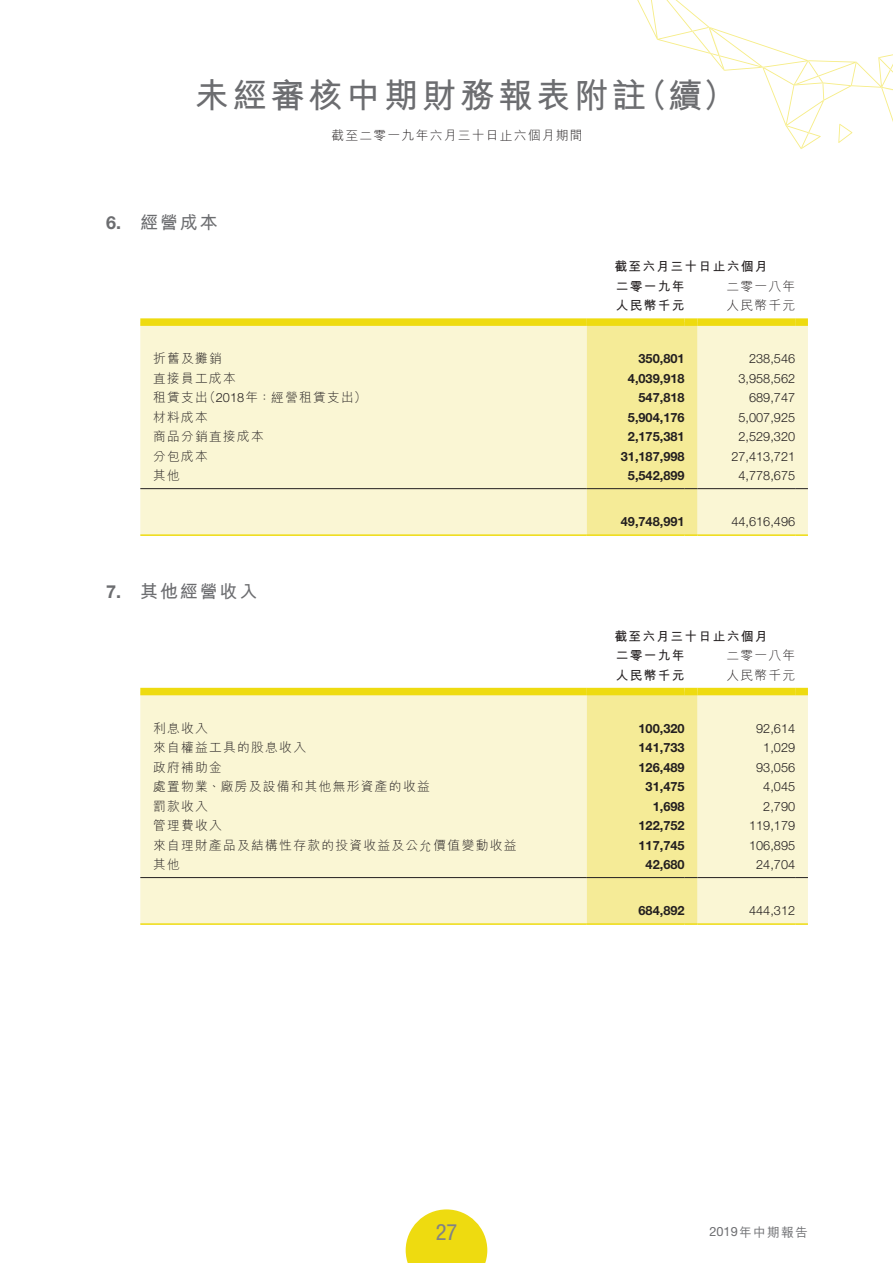
<style>
.page{position:relative;width:893px;height:1263px;background:#fff}
.page>*{position:absolute;margin:0;border:0;box-sizing:border-box;transform-origin:0 0}
.t1{font:700 34.5px "M Hei HK";letter-spacing:.1em;color:#6c6d70}
.t2{font:condensed 22.5px "Helvetica Neue LT Std";color:#808285}
.t3{font:700 18px "M Hei HK";letter-spacing:.1em;color:#6c6d70}
.t4{font:300 12.75px "M Hei HK";letter-spacing:.1em;color:#231f20}
.t5{font:700 12.75px "Helvetica Neue LT Std";color:#231f20}
.t6{font:300 12.75px "Helvetica Neue LT Std";color:#231f20}
.t7{font:700 12.75px/19.5px "M Hei HK";letter-spacing:.1em;color:#231f20}
.t8{font:500 12.75px "M Hei HK";letter-spacing:.1em;color:#6c6d70}
.s1{font-family:"Helvetica Neue LT Std"}
.s2{font-family:"Helvetica Neue LT Std";font-weight:400}
</style>
<div class="page">
<svg style="left:406px;top:1209px;width:81px;height:54px"></svg>
<div style="left:140px;top:326px;width:668px;height:208px;background:#faf6d4"></div>
<div style="left:140px;top:318px;width:447px;height:8px;background:#eedb10"></div>
<div style="left:587px;top:318px;width:98px;height:8px;background:#eedb10"></div>
<div style="left:685px;top:318px;width:12px;height:8px;background:#eedb10"></div>
<div style="left:697px;top:318px;width:98px;height:8px;background:#eedb10"></div>
<div style="left:795px;top:318px;width:13px;height:8px;background:#eedb10"></div>
<hr style="left:140px;top:534px;width:447px;height:2px;background:#eedb10">
<hr style="left:697px;top:534px;width:98px;height:2px;background:#eedb10">
<svg style="left:795px;top:534px;width:13px;height:2px"></svg>
<hr style="left:140px;top:488px;width:447px;height:1px;background:#231f20">
<div style="left:587px;top:322px;width:110px;height:214px;background:#f5eb97"></div>
<hr style="left:697px;top:488px;width:98px;height:1px;background:#231f20">
<svg style="left:795px;top:488px;width:13px;height:1px"></svg>
<div style="left:140px;top:695px;width:668px;height:228px;background:#faf6d4"></div>
<div style="left:140px;top:688px;width:447px;height:7px;background:#eedb10"></div>
<div style="left:587px;top:688px;width:98px;height:7px;background:#eedb10"></div>
<div style="left:685px;top:688px;width:12px;height:7px;background:#eedb10"></div>
<div style="left:697px;top:688px;width:98px;height:7px;background:#eedb10"></div>
<div style="left:795px;top:688px;width:13px;height:7px;background:#eedb10"></div>
<hr style="left:140px;top:923px;width:447px;height:2px;background:#eedb10">
<hr style="left:697px;top:923px;width:98px;height:2px;background:#eedb10">
<svg style="left:795px;top:923px;width:13px;height:2px"></svg>
<hr style="left:140px;top:877px;width:447px;height:1px;background:#231f20">
<div style="left:587px;top:691px;width:110px;height:234px;background:#f5eb97"></div>
<hr style="left:697px;top:877px;width:98px;height:1px;background:#231f20">
<svg style="left:795px;top:877px;width:13px;height:1px"></svg>
<svg style="left:637px;top:0;width:256px;height:149px"></svg>
<h1 class="t1" style="left:194px;top:70px;width:544px">未經審核中期財務報表附註（續）</h1>
<p class="t4" style="left:331px;top:129px;width:253px">截至二零一九年六月三十日止六個月期間</p>
<h3 class="t3" style="left:106px;top:209px;width:113px"><span class="s1">6.</span> 經營成本</h3>
<p class="t7" style="left:614px;top:256px;width:154px">截至六月三十日止六個月二零一九年</p>
<p class="t4" style="left:726px;top:280px;width:70px">二零一八年</p>
<p class="t7" style="left:616px;top:295px;width:70px">人民幣千元</p>
<p class="t4" style="left:726px;top:299px;width:70px">人民幣千元</p>
<p class="t4" style="left:153px;top:352px;width:70px">折舊及攤銷</p>
<p class="t5" style="left:638px;top:351px;width:48px">350,801</p>
<p class="t6" style="left:749px;top:351px;width:48px">238,546</p>
<p class="t4" style="left:153px;top:372px;width:84px">直接員工成本</p>
<p class="t5" style="left:628px;top:370px;width:58px">4,039,918</p>
<p class="t6" style="left:738px;top:370px;width:58px">3,958,562</p>
<p class="t4" style="left:153px;top:391px;width:215px">租賃支出（<span class="s1">2018</span>年：經營租賃支出）</p>
<p class="t5" style="left:638px;top:390px;width:48px">547,818</p>
<p class="t6" style="left:749px;top:390px;width:48px">689,747</p>
<p class="t4" style="left:153px;top:410px;width:56px">材料成本</p>
<p class="t5" style="left:628px;top:409px;width:58px">5,904,176</p>
<p class="t6" style="left:738px;top:409px;width:58px">5,007,925</p>
<p class="t4" style="left:153px;top:430px;width:112px">商品分銷直接成本</p>
<p class="t5" style="left:628px;top:429px;width:58px">2,175,381</p>
<p class="t6" style="left:738px;top:429px;width:58px">2,529,320</p>
<p class="t4" style="left:153px;top:449px;width:56px">分包成本</p>
<p class="t5" style="left:621px;top:448px;width:65px">31,187,998</p>
<p class="t6" style="left:731px;top:448px;width:65px">27,413,721</p>
<p class="t4" style="left:153px;top:469px;width:28px">其他</p>
<p class="t5" style="left:628px;top:468px;width:58px">5,542,899</p>
<p class="t6" style="left:738px;top:468px;width:58px">4,778,675</p>
<p class="t5" style="left:621px;top:514px;width:65px">49,748,991</p>
<p class="t6" style="left:731px;top:514px;width:65px">44,616,496</p>
<h3 class="t3" style="left:106px;top:578px;width:153px"><span class="s1">7.</span> 其他經營收入</h3>
<p class="t7" style="left:614px;top:625px;width:154px">截至六月三十日止六個月二零一九年</p>
<p class="t4" style="left:726px;top:649px;width:70px">二零一八年</p>
<p class="t7" style="left:616px;top:664px;width:70px">人民幣千元</p>
<p class="t4" style="left:726px;top:669px;width:70px">人民幣千元</p>
<p class="t4" style="left:153px;top:721px;width:56px">利息收入</p>
<p class="t5" style="left:638px;top:720px;width:48px">100,320</p>
<p class="t6" style="left:756px;top:720px;width:40px">92,614</p>
<p class="t4" style="left:153px;top:741px;width:154px">來自權益工具的股息收入</p>
<p class="t5" style="left:638px;top:740px;width:48px">141,733</p>
<p class="t6" style="left:763px;top:740px;width:33px">1,029</p>
<p class="t4" style="left:153px;top:760px;width:70px">政府補助金</p>
<p class="t5" style="left:638px;top:759px;width:48px">126,489</p>
<p class="t6" style="left:756px;top:759px;width:40px">93,056</p>
<p class="t4" style="left:153px;top:780px;width:278px">處置物業、廠房及設備和其他無形資產的收益</p>
<p class="t5" style="left:646px;top:779px;width:40px">31,475</p>
<p class="t6" style="left:763px;top:779px;width:33px">4,045</p>
<p class="t4" style="left:153px;top:799px;width:56px">罰款收入</p>
<p class="t5" style="left:653px;top:798px;width:33px">1,698</p>
<p class="t6" style="left:763px;top:798px;width:33px">2,790</p>
<p class="t4" style="left:153px;top:819px;width:70px">管理費收入</p>
<p class="t5" style="left:638px;top:818px;width:48px">122,752</p>
<p class="t6" style="left:749px;top:818px;width:48px">119,179</p>
<p class="t4" style="left:153px;top:838px;width:365px">來自理財產品及結構性存款的投資收益及公允價值變動收益</p>
<p class="t5" style="left:638px;top:837px;width:48px">117,745</p>
<p class="t6" style="left:749px;top:837px;width:48px">106,895</p>
<p class="t4" style="left:153px;top:858px;width:28px">其他</p>
<p class="t5" style="left:646px;top:857px;width:40px">42,680</p>
<p class="t6" style="left:756px;top:857px;width:40px">24,704</p>
<p class="t5" style="left:638px;top:903px;width:48px">684,892</p>
<p class="t6" style="left:749px;top:903px;width:48px">444,312</p>
<h2 class="t2" style="left:436px;top:1219px;width:23px">27</h2>
<p class="t8" style="left:709px;top:1223px;width:100px"><span class="s2">2019</span>年中期報告</p>
</div>
